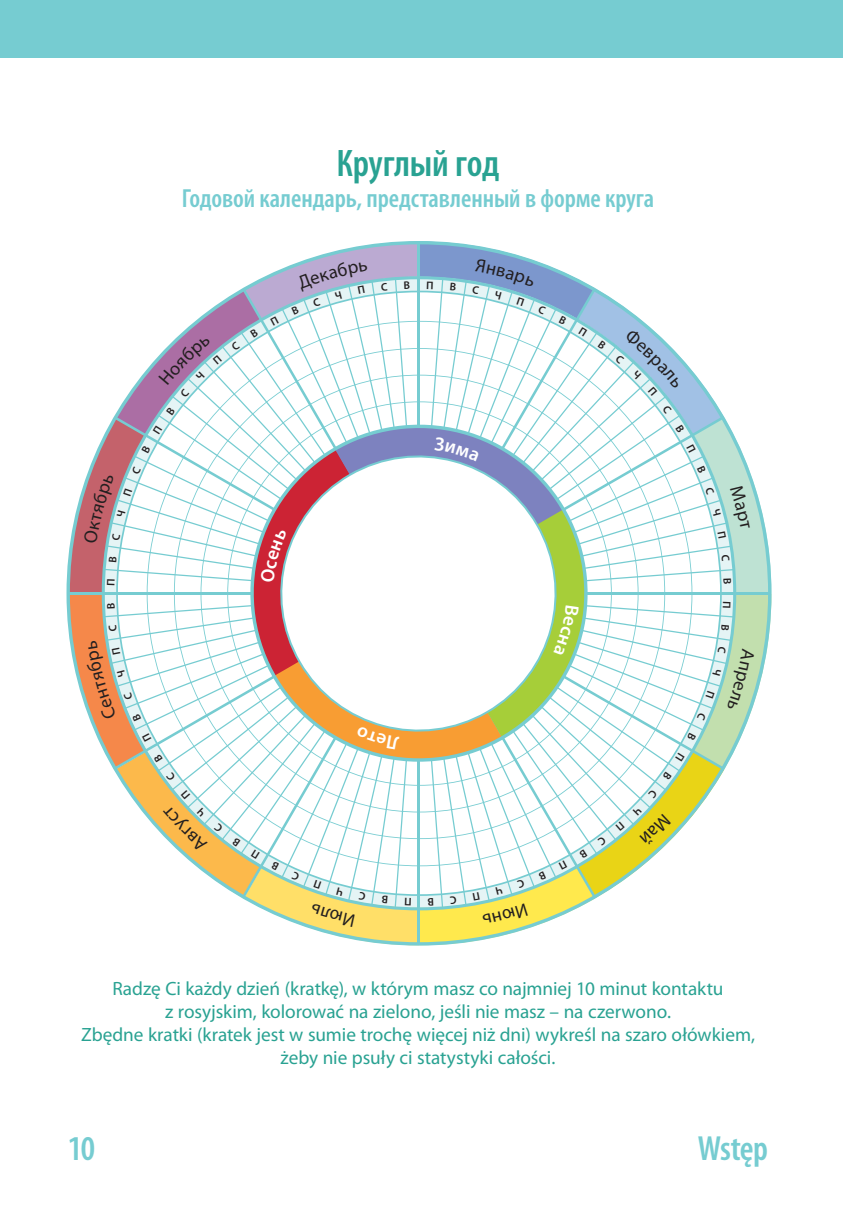
<style>
.page{position:relative;width:866px;height:1213px;background:#fff}
.page>*{position:absolute;margin:0;border:0;box-sizing:border-box;transform-origin:0 0}
.t1{font:600 condensed 38.5px "Myriad Pro";letter-spacing:-.01em;color:#29a292}
.t2{font:600 condensed 35px "Myriad Pro";letter-spacing:-.025em;color:#76ccd1}
.t3{font:600 condensed 26.25px "Myriad Pro";color:#76ccd1}
.t4{font:19.25px/22.8px "Myriad Pro";color:#29a292;text-align:center}
</style>
<div class="page">
<div style="left:0;top:0;width:842px;height:58px;background:#76ccd1"></div>
<svg style="left:67px;top:241px;width:704px;height:704px"></svg>
<h1 class="t1" style="left:336px;top:150px;width:165px">Круглый год</h1>
<h3 class="t3" style="left:182px;top:189px;width:473px">Годовой календарь, представленный в форме круга</h3>
<p class="t4" style="left:81px;top:978px;width:675px">Radzę Ci każdy dzień (kratkę), w którym masz co najmniej 10 minut kontaktu<br>z rosyjskim, kolorować na zielono, jeśli nie masz – na czerwono.<br>Zbędne kratki (kratek jest w sumie trochę więcej niż dni) wykreśl na szaro ołówkiem, żeby nie psuły ci statystyki całości.</p>
<h2 class="t2" style="left:68px;top:1135px;width:29px">10</h2>
<h2 class="t2" style="left:697px;top:1135px;width:72px">Wstęp</h2>
</div>
